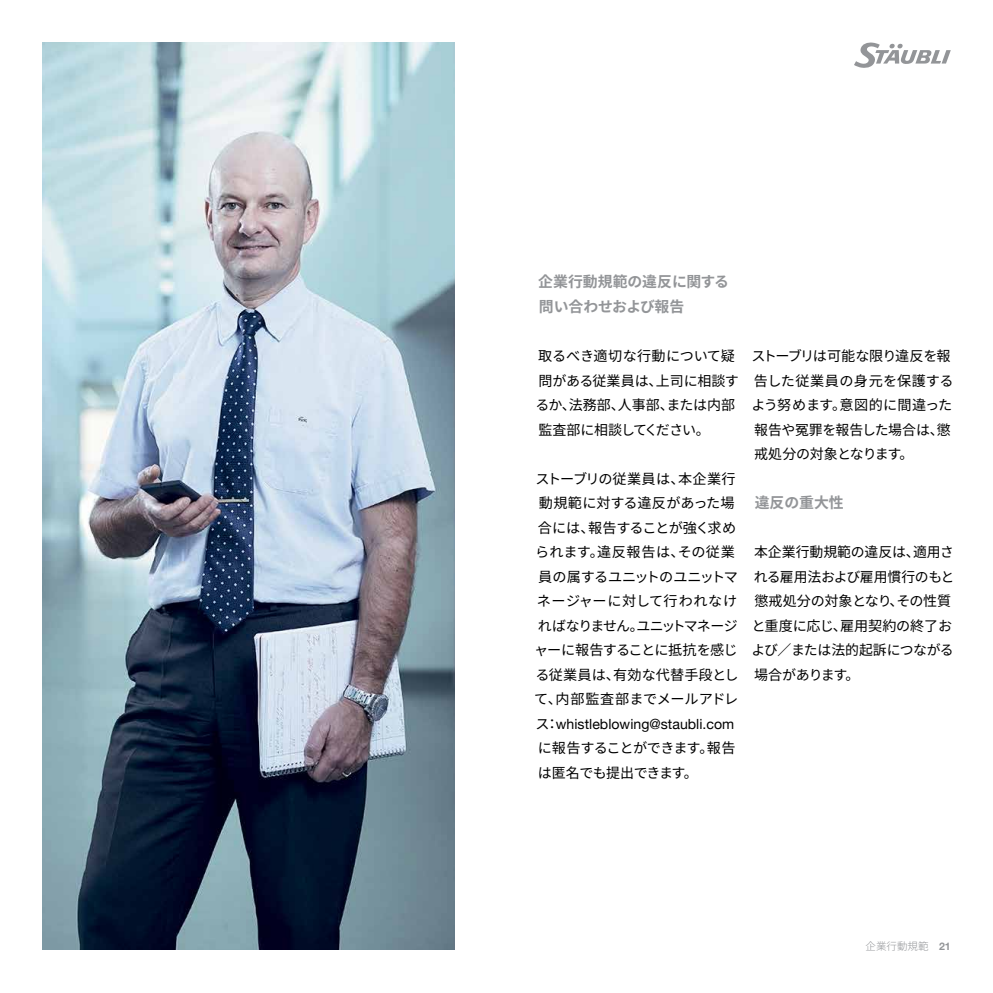
<style>
.page{position:relative;width:993px;height:993px;background:#fff}
.page>*{position:absolute;margin:0;border:0;box-sizing:border-box;transform-origin:0 0}
.t1{font:700 14.88px/24.5px "Noto Sans CJ Kjp";letter-spacing:-.005em;color:#939598}
.t2{font:14px/24.5px "Noto Sans CJ Kjp";letter-spacing:-.015em;color:#000}
.t3{font:14px "Helvetica Neue";color:#000}
.t4{font:14px/24.5px "Noto Sans CJ Kjp";letter-spacing:-.05em;color:#000}
.t5{font:300 10.5px "Noto Sans CJ Kjp";color:#939598}
.s1{font-family:"Noto Sans CJ Kjp"}
.s2{font-family:"Helvetica Neue LT Std";font-weight:700}
</style>
<div class="page">
<img style="left:42px;top:42px;width:412px;height:907px">
<svg style="left:854px;top:42px;width:96px;height:26px"></svg>
<p class="t1" style="left:538px;top:270px;width:192px">企業行動規範の違反に関する問い合わせおよび報告</p>
<p class="t2" style="left:535px;top:344px;width:205px">取るべき適切な行動について疑問がある従業員は、上司に相談するか、法務部、人事部、または内部監査部に相談してください。</p>
<p class="t2" style="left:534px;top:466px;width:206px;text-align:center">ストーブリの従業員は、本企業行動規範に対する違反があった場合には、報告することが強く求められます。違反報告は、その従業員の属するユニットのユニットマネージャーに対して行われなければなりません。ユニットマネージャーに報告することに抵抗を感じる従業員は、有効な代替手段として、内部監査部までメールアドレ</p>
<p class="t3" style="left:535px;top:713px;width:200px"><span class="s1">ス：</span>whistleblowing@staubli.com</p>
<p class="t4" style="left:537px;top:736px;width:199px">に報告することができます。報告は匿名でも提出できます。</p>
<p class="t2" style="left:751px;top:344px;width:204px">ストーブリは可能な限り違反を報告した従業員の身元を保護するよう努めます。意図的に間違った報告や冤罪を報告した場合は、懲戒処分の対象となります。</p>
<p class="t1" style="left:754px;top:490px;width:91px">違反の重大性</p>
<p class="t2" style="left:751px;top:540px;width:205px">本企業行動規範の違反は、適用される雇用法および雇用慣行のもと懲戒処分の対象となり、その性質と重度に応じ、雇用契約の終了および／または法的起訴につながる場合があります。</p>
<p class="t5" style="left:865px;top:939px;width:87px">企業行動規範 <span class="s2">21</span></p>
</div>
